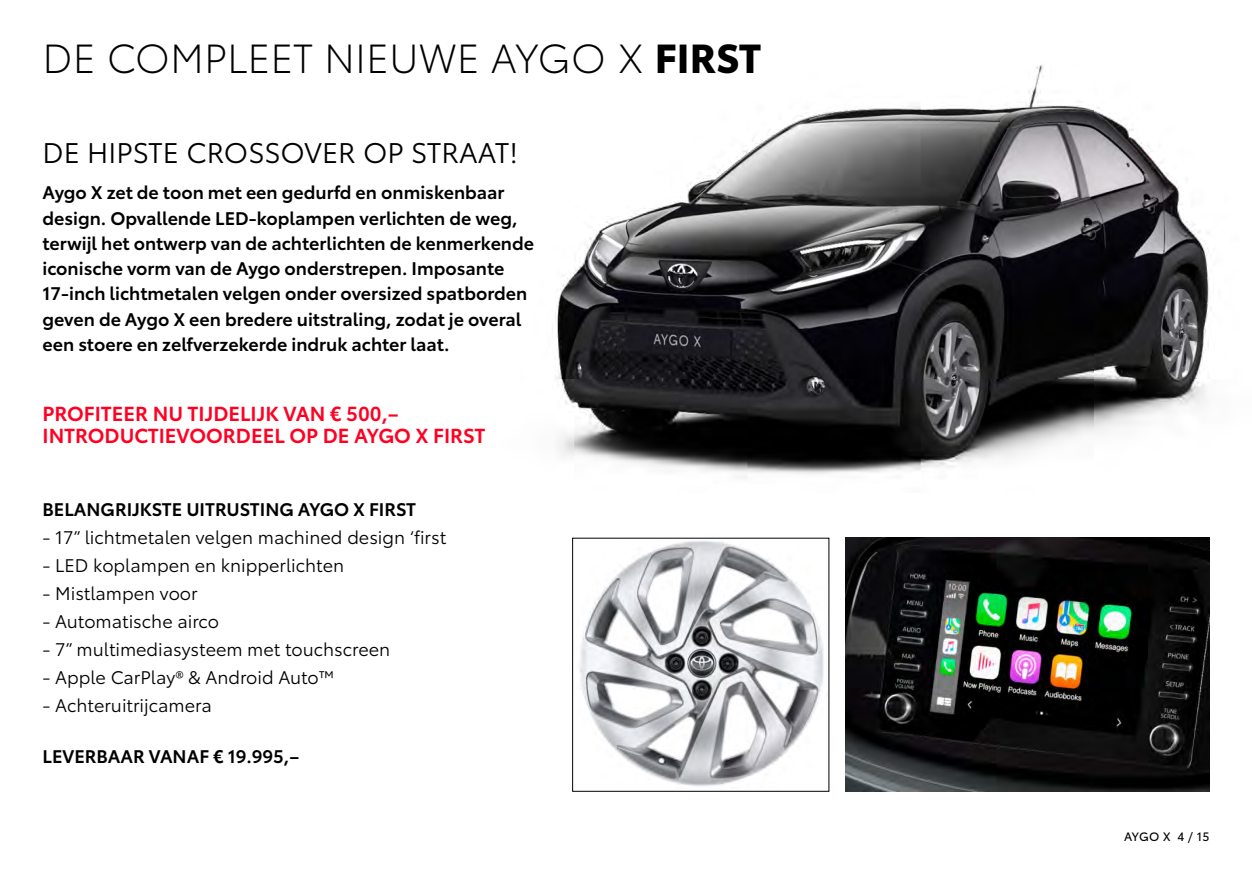
<style>
.page{position:relative;width:1252px;height:877px;background:#fff}
.page>*{position:absolute;margin:0;border:0;box-sizing:border-box;transform-origin:0 0}
.Actie_titel{font:300 40px "Toyota Type";color:#000}
.Actie_subkop{font:28px "Toyota Type";color:#000}
.Actie_kreet{font:600 20px/22px "Toyota Type";color:#f02}
.Actie_body{font:600 18px/25.2px "Toyota Type";color:#000}
.Actie_body-2{font:18px "Toyota Type";color:#000}
.t1{font:12px "Toyota Type";letter-spacing:.01em;color:#000}
.s1{font-weight:700}
</style>
<div class="page">
<img style="left:555px;top:65px;width:656px;height:413px">
<img style="left:846px;top:537px;width:363px;height:254px">
<img style="left:579px;top:541px;width:245px;height:246px">
<p class="Actie_titel" style="left:43px;top:29px;width:720px">DE COMPLEET NIEUWE AYGO X <span class="s1">FIRST</span></p>
<p class="Actie_subkop" style="left:43px;top:132px;width:477px">DE HIPSTE CROSSOVER OP STRAAT!</p>
<p class="Actie_body" style="left:43px;top:179px;width:493px">Aygo X zet de toon met een gedurfd en onmiskenbaar design. Opvallende LED-koplampen verlichten de weg, terwijl het ontwerp van de achterlichten de kenmerkende iconische vorm van de Aygo onderstrepen. Imposante 17-inch lichtmetalen velgen onder oversized spatborden geven de Aygo X een bredere uitstraling, zodat je overal een stoere en zelfverzekerde indruk achter laat.</p>
<p class="Actie_kreet" style="left:43px;top:400px;width:444px">PROFITEER NU TIJDELIJK VAN € 500,–<br>INTRODUCTIEVOORDEEL OP DE AYGO X FIRST</p>
<p class="Actie_body" style="left:43px;top:495px;width:375px">BELANGRIJKSTE UITRUSTING AYGO X FIRST</p>
<p class="Actie_body-2" style="left:43px;top:524px;width:405px">- 17” lichtmetalen velgen machined design ‘first</p>
<p class="Actie_body-2" style="left:43px;top:552px;width:303px">- LED koplampen en knipperlichten</p>
<p class="Actie_body-2" style="left:43px;top:580px;width:157px">- Mistlampen voor</p>
<p class="Actie_body-2" style="left:43px;top:608px;width:178px">- Automatische airco</p>
<p class="Actie_body-2" style="left:43px;top:636px;width:349px">- 7” multimediasysteem met touchscreen</p>
<p class="Actie_body-2" style="left:43px;top:664px;width:294px">- Apple CarPlay® &amp; Android Auto™</p>
<p class="Actie_body-2" style="left:43px;top:692px;width:171px">- Achteruitrijcamera</p>
<p class="Actie_body" style="left:43px;top:741px;width:258px">LEVERBAAR VANAF € 19.995,–</p>
<p class="t1" style="left:1124px;top:827px;width:87px">AYGO X 4 / 15</p>
</div>
